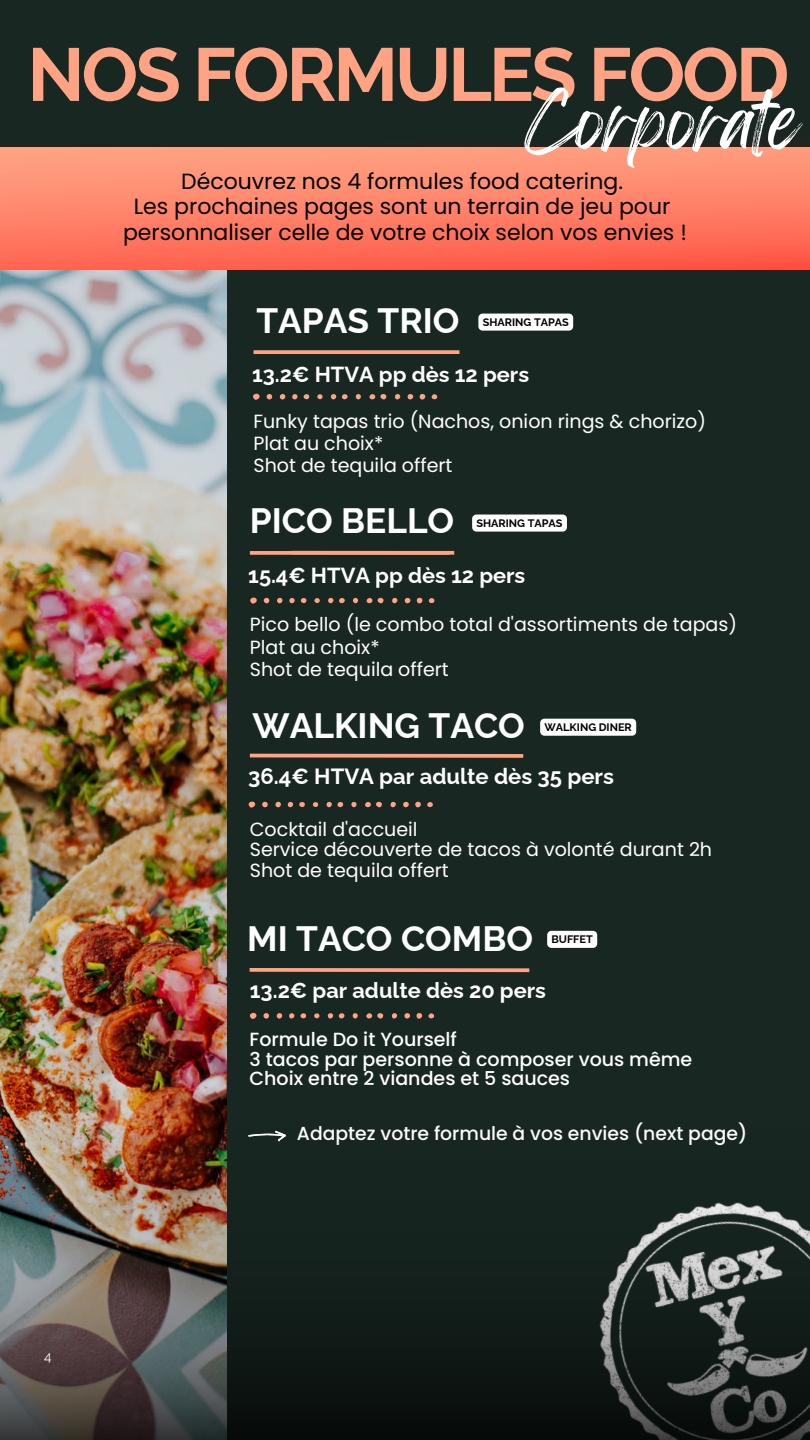
<style>
.page{position:relative;width:810px;height:1440px;background:#182722}
.page>*{position:absolute;margin:0;border:0;box-sizing:border-box;transform-origin:0 0}
.t1{font:700 74.8px "Raleway";letter-spacing:-.04em;color:#ffa384}
.t2{font:65.3px "Feeling Passionate";color:#fff}
.t3{font:700 35.3px "Raleway";color:#fff}
.t4{font:22px "Poppins";color:#000}
.t5{font:700 22px "Raleway";color:#fff}
.t6{font:700 21.8px "Raleway";color:#fff}
.t7{font:19.1px "Poppins";color:#fff}
.t8{font:500 19.1px "Poppins";color:#fff}
.t9{font:500 18.8px "Poppins";color:#fff}
.t10{font:13.6px "Raleway";color:#fff}
.t11{font:700 10.9px "Raleway";color:#000}
</style>
<div class="page">
<svg style="left:254px;top:350px;width:206px;height:4px"></svg>
<svg style="left:249px;top:753px;width:275px;height:5px"></svg>
<svg style="left:250px;top:551px;width:204px;height:4px"></svg>
<svg style="left:292px;top:551px;width:157px;height:4px"></svg>
<svg style="left:249px;top:968px;width:281px;height:5px"></svg>
<img style="left:0;top:269px;width:227px;height:860px">
<svg style="left:250px;top:598px;width:7px;height:6px"></svg>
<svg style="left:417px;top:598px;width:5px;height:5px"></svg>
<svg style="left:405px;top:598px;width:5px;height:5px"></svg>
<svg style="left:264px;top:598px;width:5px;height:5px"></svg>
<svg style="left:366px;top:598px;width:18px;height:5px"></svg>
<svg style="left:277px;top:598px;width:6px;height:5px"></svg>
<svg style="left:339px;top:598px;width:6px;height:5px"></svg>
<svg style="left:392px;top:598px;width:5px;height:5px"></svg>
<svg style="left:429px;top:598px;width:6px;height:5px"></svg>
<svg style="left:328px;top:598px;width:5px;height:5px"></svg>
<svg style="left:289px;top:598px;width:18px;height:5px"></svg>
<svg style="left:353px;top:598px;width:5px;height:5px"></svg>
<svg style="left:314px;top:598px;width:6px;height:5px"></svg>
<svg style="left:253px;top:394px;width:7px;height:6px"></svg>
<svg style="left:420px;top:394px;width:5px;height:6px"></svg>
<svg style="left:408px;top:394px;width:5px;height:5px"></svg>
<svg style="left:267px;top:394px;width:5px;height:6px"></svg>
<svg style="left:369px;top:394px;width:18px;height:6px"></svg>
<svg style="left:280px;top:394px;width:5px;height:6px"></svg>
<svg style="left:342px;top:394px;width:6px;height:5px"></svg>
<svg style="left:395px;top:394px;width:5px;height:5px"></svg>
<svg style="left:432px;top:394px;width:6px;height:5px"></svg>
<svg style="left:331px;top:394px;width:5px;height:5px"></svg>
<svg style="left:292px;top:394px;width:17px;height:6px"></svg>
<svg style="left:356px;top:394px;width:5px;height:5px"></svg>
<svg style="left:317px;top:394px;width:6px;height:5px"></svg>
<svg style="left:248px;top:802px;width:7px;height:6px"></svg>
<svg style="left:415px;top:802px;width:6px;height:5px"></svg>
<svg style="left:403px;top:802px;width:6px;height:5px"></svg>
<svg style="left:262px;top:802px;width:6px;height:5px"></svg>
<svg style="left:365px;top:802px;width:17px;height:5px"></svg>
<svg style="left:275px;top:802px;width:6px;height:5px"></svg>
<svg style="left:299px;top:802px;width:6px;height:5px"></svg>
<svg style="left:391px;top:802px;width:5px;height:5px"></svg>
<svg style="left:427px;top:802px;width:6px;height:5px"></svg>
<svg style="left:327px;top:802px;width:16px;height:5px"></svg>
<svg style="left:288px;top:802px;width:5px;height:5px"></svg>
<svg style="left:351px;top:802px;width:6px;height:5px"></svg>
<svg style="left:313px;top:802px;width:5px;height:5px"></svg>
<svg style="left:250px;top:1013px;width:7px;height:6px"></svg>
<svg style="left:416px;top:1013px;width:6px;height:6px"></svg>
<svg style="left:404px;top:1013px;width:6px;height:6px"></svg>
<svg style="left:263px;top:1013px;width:6px;height:6px"></svg>
<svg style="left:366px;top:1013px;width:17px;height:6px"></svg>
<svg style="left:277px;top:1013px;width:5px;height:6px"></svg>
<svg style="left:339px;top:1013px;width:6px;height:5px"></svg>
<svg style="left:300px;top:1013px;width:6px;height:6px"></svg>
<svg style="left:392px;top:1013px;width:5px;height:6px"></svg>
<svg style="left:428px;top:1013px;width:7px;height:5px"></svg>
<svg style="left:328px;top:1013px;width:5px;height:6px"></svg>
<svg style="left:289px;top:1013px;width:5px;height:6px"></svg>
<svg style="left:353px;top:1013px;width:5px;height:6px"></svg>
<svg style="left:314px;top:1013px;width:5px;height:5px"></svg>
<img style="left:1px;top:147px;width:809px;height:122px">
<svg style="left:540px;top:719px;width:96px;height:17px;background:#f9f9f9"></svg>
<svg style="left:547px;top:931px;width:50px;height:17px"></svg>
<svg style="left:472px;top:515px;width:95px;height:17px;background:#f7f7f7"></svg>
<svg style="left:478px;top:314px;width:95px;height:17px;background:#f7f7f7"></svg>
<img style="left:0;top:1129px;width:809px;height:311px">
<p class="t1" style="left:27px;top:31px;width:763px">NOS FORMULES FOOD</p>
<p class="t2" style="left:525px;top:69px;width:276px">Corporate</p>
<p class="t4" style="left:181px;top:166px;width:443px">Découvrez nos 4 formules food catering.</p>
<p class="t4" style="left:134px;top:191px;width:538px">Les prochaines pages sont un terrain de jeu pour</p>
<p class="t4" style="left:123px;top:217px;width:565px">personnaliser celle de votre choix selon vos envies !</p>
<p class="t3" style="left:256px;top:300px;width:205px">TAPAS TRIO</p>
<p class="t6" style="left:252px;top:361px;width:279px">13.2€ HTVA pp dès 12 pers</p>
<p class="t11" style="left:483px;top:315px;width:88px">SHARING TAPAS</p>
<p class="t7" style="left:254px;top:408px;width:454px">Funky tapas trio (Nachos, onion rings &amp; chorizo)</p>
<p class="t7" style="left:254px;top:430px;width:131px">Plat au choix*</p>
<p class="t7" style="left:254px;top:452px;width:200px">Shot de tequila offert</p>
<p class="t3" style="left:250px;top:500px;width:206px">PICO BELLO</p>
<p class="t6" style="left:248px;top:563px;width:279px">15.4€ HTVA pp dès 12 pers</p>
<p class="t11" style="left:476px;top:516px;width:88px">SHARING TAPAS</p>
<p class="t7" style="left:250px;top:611px;width:489px">Pico bello (le combo total d'assortiments de tapas)</p>
<p class="t7" style="left:250px;top:634px;width:131px">Plat au choix*</p>
<p class="t7" style="left:250px;top:656px;width:200px">Shot de tequila offert</p>
<p class="t3" style="left:253px;top:705px;width:274px">WALKING TACO</p>
<p class="t5" style="left:248px;top:764px;width:367px">36.4€ HTVA par adulte dès 35 pers</p>
<p class="t11" style="left:545px;top:721px;width:89px">WALKING DINER</p>
<p class="t7" style="left:250px;top:815px;width:169px">Cocktail d'accueil</p>
<p class="t7" style="left:250px;top:836px;width:464px">Service découverte de tacos à volonté durant 2h</p>
<p class="t7" style="left:250px;top:857px;width:200px">Shot de tequila offert</p>
<p class="t3" style="left:247px;top:918px;width:287px">MI TACO COMBO</p>
<p class="t6" style="left:250px;top:977px;width:298px">13.2€ par adulte dès 20 pers</p>
<p class="t11" style="left:552px;top:933px;width:43px">BUFFET</p>
<p class="t8" style="left:250px;top:1026px;width:209px">Formule Do it Yourself</p>
<p class="t8" style="left:250px;top:1046px;width:444px">3 tacos par personne à composer vous même</p>
<p class="t8" style="left:250px;top:1065px;width:322px">Choix entre 2 viandes et 5 sauces</p>
<p class="t10" style="left:44px;top:1348px;width:9px">4</p>
<p class="t9" style="left:297px;top:1120px;width:452px">Adaptez votre formule à vos envies (next page)</p>
</div>
